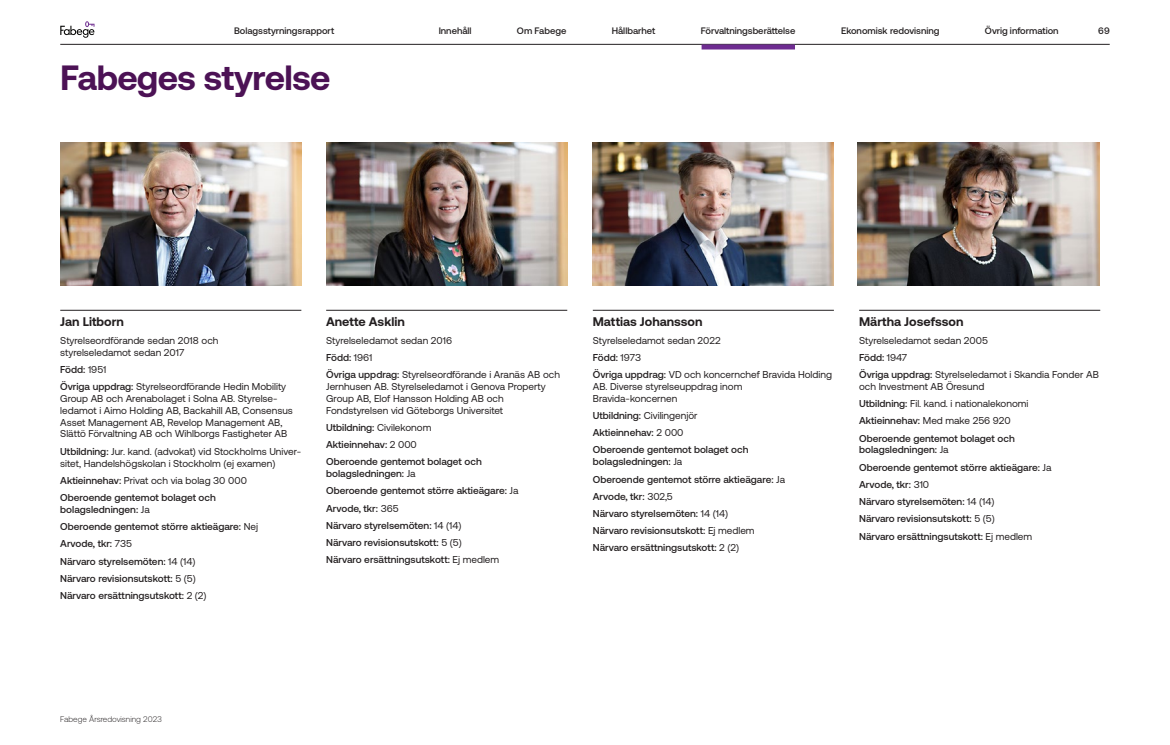
<style>
.page{position:relative;width:1170px;height:745px;background:#fff}
.page>*{position:absolute;margin:0;border:0;box-sizing:border-box;transform-origin:0 0}
.t1{font:700 35px "Aeonik";letter-spacing:-.02em;color:#4c1255}
.t2{font:700 12.5px "Aeonik";color:#231f20}
.t3{font:10px/17.2px "Aeonik";color:#231f20}
.t4{font:500 10px/17.2px "Aeonik";color:#231f20}
.t5{font:500 9.38px "Aeonik";color:#231f20}
.t6{font:300 8.12px "Aeonik";color:#231f20}
.s1{font-weight:500}
.s2{font-weight:400}
</style>
<div class="page">
<img style="left:857px;top:142px;width:241px;height:143px">
<img style="left:60px;top:142px;width:241px;height:143px">
<img style="left:326px;top:142px;width:241px;height:143px">
<img style="left:592px;top:142px;width:241px;height:143px">
<hr style="left:859px;top:310px;width:241px;height:1px;background:#231f20">
<hr style="left:60px;top:310px;width:241px;height:1px;background:#231f20">
<hr style="left:326px;top:310px;width:241px;height:1px;background:#231f20">
<hr style="left:592px;top:310px;width:241px;height:1px;background:#231f20">
<svg style="left:60px;top:21px;width:34px;height:17px"></svg>
<hr style="left:60px;top:44px;width:1049px;height:1px;background:#231f20">
<div style="left:701px;top:44px;width:94px;height:5px;background:#6e2c91"></div>
<p class="t5" style="left:234px;top:26px;width:102px">Bolagsstyrningsrapport</p>
<p class="t5" style="left:438px;top:26px;width:34px">Innehåll</p>
<p class="t5" style="left:517px;top:26px;width:51px">Om Fabege</p>
<p class="t5" style="left:611px;top:26px;width:45px">Hållbarhet</p>
<p class="t5" style="left:700px;top:26px;width:96px">Förvaltningsberättelse</p>
<p class="t5" style="left:841px;top:26px;width:100px">Ekonomisk redovisning</p>
<p class="t5" style="left:984px;top:26px;width:75px">Övrig information</p>
<p class="t5" style="left:1098px;top:26px;width:13px">69</p>
<h1 class="t1" style="left:60px;top:58px;width:272px">Fabeges styrelse</h1>
<p class="t2" style="left:60px;top:314px;width:65px">Jan Litborn</p>
<p class="t3" style="left:60px;top:334px;width:160px;line-height:11.9px">Styrelseordförande sedan 2018 och styrelseledamot sedan 2017</p>
<p class="t3" style="left:60px;top:360px;width:227px"><span class="s1">Född:</span> 1951<br><span class="s1">Övriga uppdrag:</span> Styrelseordförande Hedin Mobility</p>
<p class="t3" style="left:60px;top:392px;width:234px;line-height:11.9px">Group AB och Arenabolaget i Solna AB. Styrelse&shy;ledamot i Aimo Holding AB, Backahill AB, Consensus Asset Management AB, Revelop Management AB, Slättö Förvaltning AB och Wihlborgs Fastigheter AB</p>
<p class="t3" style="left:60px;top:445px;width:242px;line-height:11.9px"><span class="s1">Utbildning:</span> Jur. kand. (advokat) vid Stockholms Univer&shy;sitet, Handelshögskolan i Stockholm (ej examen)</p>
<p class="t4" style="left:60px;top:471px;width:188px">Aktieinnehav: <span class="s2">Privat och via bolag 30 000<br></span>Oberoende gentemot bolaget och</p>
<p class="t4" style="left:60px;top:500px;width:199px">bolagsledningen: <span class="s2">Ja<br></span>Oberoende gentemot större aktieägare: <span class="s2">Nej<br></span>Arvode, tkr: <span class="s2">735<br></span>Närvaro styrelsemöten: <span class="s2">14 (14)<br></span>Närvaro revisionsutskott: <span class="s2">5 (5)<br></span>Närvaro ersättningsutskott: <span class="s2">2 (2)</span></p>
<p class="t2" style="left:326px;top:314px;width:80px">Anette Asklin</p>
<p class="t3" style="left:326px;top:331px;width:235px">Styrelseledamot sedan 2016<br><span class="s1">Född:</span> 1961<br><span class="s1">Övriga uppdrag:</span> Styrelseordförande i Aranäs AB och</p>
<p class="t3" style="left:326px;top:380px;width:221px;line-height:11.9px">Jernhusen AB. Styrelseledamot i Genova Property<br>Group AB, Elof Hansson Holding AB och<br>Fondstyrelsen vid Göteborgs Universitet</p>
<p class="t4" style="left:326px;top:418px;width:157px">Utbildning: <span class="s2">Civilekonom<br></span>Aktieinnehav: <span class="s2">2 000<br></span>Oberoende gentemot bolaget och</p>
<p class="t4" style="left:326px;top:465px;width:194px">bolagsledningen: <span class="s2">Ja<br></span>Oberoende gentemot större aktieägare: <span class="s2">Ja<br></span>Arvode, tkr: <span class="s2">365<br></span>Närvaro styrelsemöten: <span class="s2">14 (14)<br></span>Närvaro revisionsutskott: <span class="s2">5 (5)<br></span>Närvaro ersättningsutskott: <span class="s2">Ej medlem</span></p>
<p class="t2" style="left:592px;top:314px;width:111px">Mattias Johansson</p>
<p class="t3" style="left:592px;top:331px;width:241px">Styrelseledamot sedan 2022<br><span class="s1">Född:</span> 1973<br><span class="s1">Övriga uppdrag:</span> VD och koncernchef Bravida Holding</p>
<p class="t3" style="left:592px;top:380px;width:151px;line-height:11.9px">AB. Diverse styrelseuppdrag inom<br>Bravida--koncernen</p>
<p class="t4" style="left:592px;top:406px;width:157px">Utbildning: <span class="s2">Civilingenjör<br></span>Aktieinnehav: <span class="s2">2 000<br></span>Oberoende gentemot bolaget och</p>
<p class="t4" style="left:592px;top:453px;width:194px">bolagsledningen: <span class="s2">Ja<br></span>Oberoende gentemot större aktieägare: <span class="s2">Ja<br></span>Arvode, tkr: <span class="s2">302,5<br></span>Närvaro styrelsemöten: <span class="s2">14 (14)<br></span>Närvaro revisionsutskott: <span class="s2">Ej medlem<br></span>Närvaro ersättningsutskott: <span class="s2">2 (2)</span></p>
<p class="t2" style="left:859px;top:314px;width:106px">Märtha Josefsson</p>
<p class="t3" style="left:859px;top:331px;width:241px">Styrelseledamot sedan 2005<br><span class="s1">Född:</span> 1947<br><span class="s1">Övriga uppdrag:</span> Styrelseledamot i Skandia Fonder AB</p>
<p class="t3" style="left:859px;top:377px;width:171px">och Investment AB Öresund<br><span class="s1">Utbildning:</span> Fil. kand. i nationalekonomi<br><span class="s1">Aktieinnehav:</span> Med make 256 920<br><span class="s1">Oberoende gentemot bolaget och</span></p>
<p class="t4" style="left:859px;top:441px;width:194px">bolagsledningen: <span class="s2">Ja<br></span>Oberoende gentemot större aktieägare: <span class="s2">Ja<br></span>Arvode, tkr: <span class="s2">310<br></span>Närvaro styrelsemöten: <span class="s2">14 (14)<br></span>Närvaro revisionsutskott: <span class="s2">5 (5)<br></span>Närvaro ersättningsutskott: <span class="s2">Ej medlem</span></p>
<p class="t6" style="left:60px;top:714px;width:103px">Fabege Årsredovisning 2023</p>
</div>
